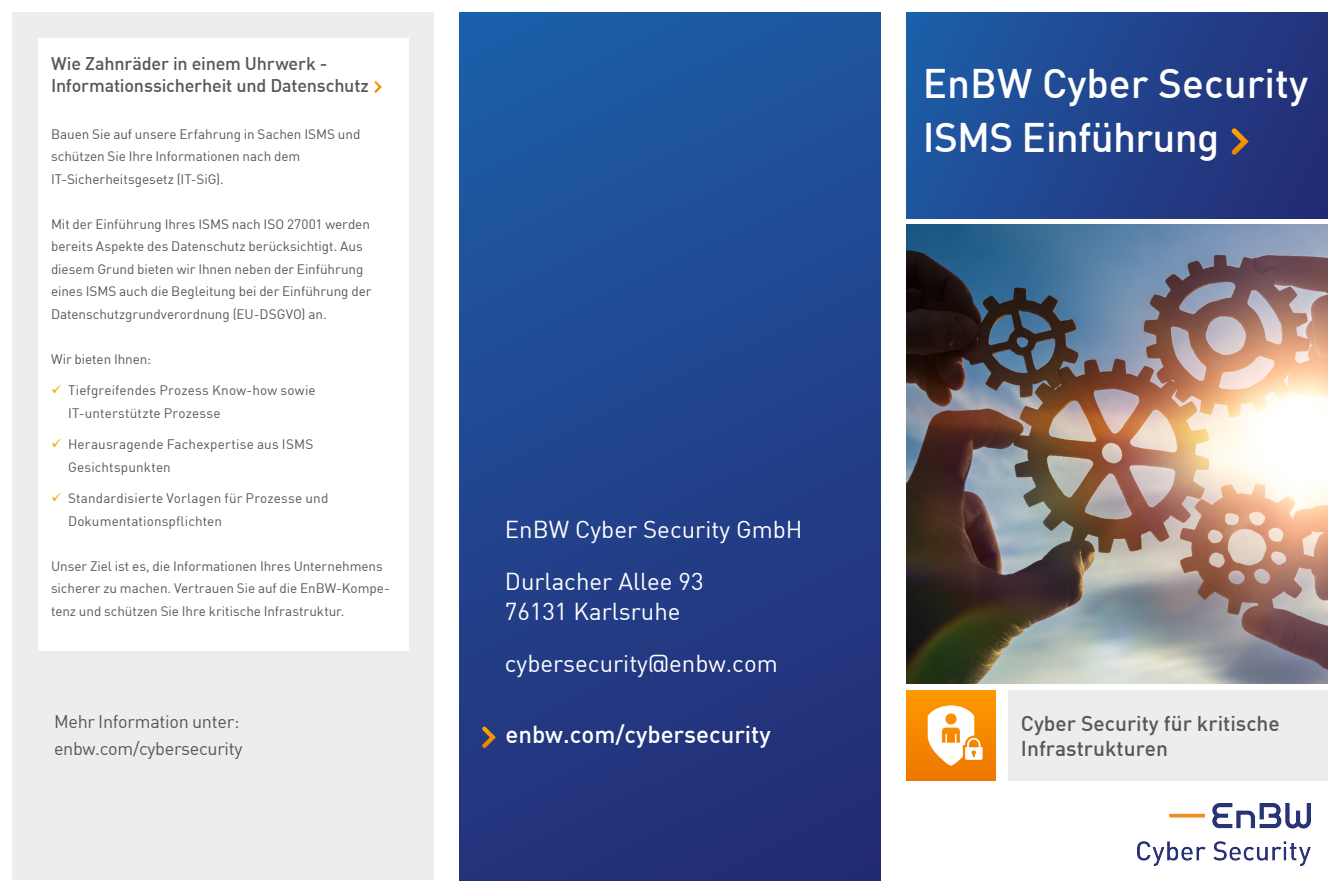
<style>
.page{position:relative;width:1340px;height:893px;background:#fff}
.page>*{position:absolute;margin:0;border:0;box-sizing:border-box;transform-origin:0 0}
.t1{font:500 40.5px/54px "En BWDIN Pro";color:#fff}
.t2{font:24px/51.9px "En BWDIN Pro";color:#fff}
.t3{font:500 24px "En BWDIN Pro";color:#fff}
.t4{font:500 21px/25.2px "En BWDIN Pro";color:#575756}
.t5{font:500 18px/22.5px "DIN";letter-spacing:-.01em;color:#575756}
.t6{font:18px/26.7px "En BWDIN Pro";letter-spacing:-.015em;color:#575756}
.t7{font:13.5px/22.5px "En BWDIN Pro";color:#575756}
</style>
<div class="page">
<div style="left:906px;top:13px;width:421px;height:205px;background:linear-gradient(to right,#1e5aa4,#242d76)"></div>
<img style="left:906px;top:224px;width:421px;height:459px">
<div style="left:459px;top:13px;width:421px;height:867px;background:linear-gradient(to bottom,#1e5aa4,#242d76)"></div>
<img style="left:906px;top:691px;width:89px;height:89px">
<div style="left:1008px;top:690px;width:319px;height:90px;background:#ededed"></div>
<div style="left:13px;top:13px;width:421px;height:867px;background:#ededed"></div>
<div style="left:38px;top:38px;width:370px;height:613px;background:#fff"></div>
<svg style="left:374px;top:81px;width:8px;height:12px"></svg>
<img style="left:1137px;top:803px;width:173px;height:62px">
<svg style="left:482px;top:727px;width:14px;height:21px"></svg>
<svg style="left:1231px;top:128px;width:17px;height:27px"></svg>
<h3 class="t5" style="left:51px;top:53px;width:319px">Wie Zahnräder in einem Uhrwerk -<br>Informationssicherheit und Datenschutz</h3>
<p class="t7" style="left:51px;top:121px;width:311px">Bauen Sie auf unsere Erfahrung in Sachen ISMS und schützen Sie Ihre Informationen nach dem<br>IT-Sicherheitsgesetz (IT-SiG).</p>
<p class="t7" style="left:51px;top:211px;width:322px">Mit der Einführung Ihres ISMS nach ISO 27001 werden bereits Aspekte des Datenschutz berücksichtigt. Aus diesem Grund bieten wir Ihnen neben der Einführung eines ISMS auch die Begleitung bei der Einführung der Datenschutzgrundverordnung (EU-DSGVO) an.</p>
<p class="t7" style="left:51px;top:346px;width:102px">Wir bieten Ihnen:</p>
<p class="t7" style="left:68px;top:378px;width:249px">Tiefgreifendes Prozess Know-how sowie<br>IT-unterstützte Prozesse</p>
<p class="t7" style="left:68px;top:432px;width:247px">Herausragende Fachexpertise aus ISMS<br>Gesichtspunkten</p>
<p class="t7" style="left:68px;top:486px;width:262px">Standardisierte Vorlagen für Prozesse und<br>Dokumentationspflichten</p>
<p class="t7" style="left:51px;top:553px;width:340px">Unser Ziel ist es, die Informationen Ihres Unternehmens sicherer zu machen. Vertrauen Sie auf die EnBW-Kompe&shy;tenz und schützen Sie Ihre kritische Infrastruktur.</p>
<h3 class="t6" style="left:54px;top:706px;width:190px">Mehr Information unter: enbw.com/cybersecurity</h3>
<h2 class="t2" style="left:505px;top:501px;width:299px">EnBW Cyber Security GmbH<br>Durlacher Allee 93</h2>
<h2 class="t2" style="left:505px;top:582px;width:274px;line-height:52.5px">76131 Karlsruhe cybersecurity@enbw.com</h2>
<h2 class="t3" style="left:505px;top:715px;width:267px">enbw.com/cybersecurity</h2>
<h1 class="t1" style="left:922px;top:51px;width:387px">EnBW Cyber Security<br>ISMS Einführung</h1>
<h3 class="t4" style="left:1020px;top:708px;width:260px">Cyber Security für kritische<br>Infrastrukturen</h3>
</div>
